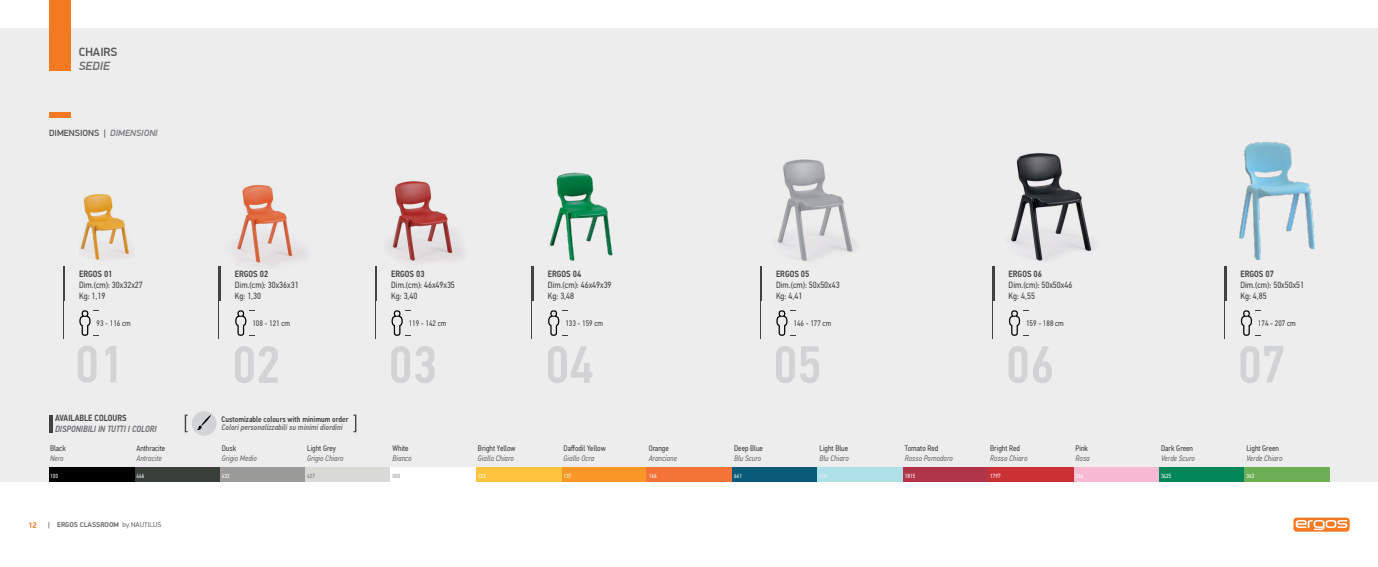
<style>
.page{position:relative;width:1378px;height:567px;background:#fff}
.page>*{position:absolute;margin:0;border:0;box-sizing:border-box;transform-origin:0 0}
.t1{font:500 12px "PF Din Display Pro";color:#565659}
.t2{font:italic 500 12px "PF Din Display Pro";color:#6d6e71}
.t3{font:9px/10.8px "PF Din Text Cond Pro";color:#414042}
.t4{font:500 9px "PF Din Text Cond Pro";color:#414042}
.t5{font:italic 500 9px "PF Din Text Cond Pro";color:#6d6e71}
.t6{font:500 9px "PF Din Display Pro";color:#565659}
.t7{font:8px "PF Din Text Cond Pro";color:#414042}
.t8{font:italic 8px "PF Din Text Cond Pro";color:#6d6e71}
.t9{font:italic 500 8px "PF Din Text Cond Pro";color:#6d6e71}
.t10{font:500 8px "PF Din Text Cond Pro";color:#414042}
.t11{font:700 8px "PF Din Display Pro";color:#f47920}
.t12{font:700 7px "PF Din Display Pro";color:#6d6e71}
.t13{font:6px "PF Din Text Cond Pro";color:#fff}
.t14{font:6px "PF Din Text Cond Pro";color:#6d6e71}
.t15{font:6px "PF Din Text Cond Pro";color:#939598}
.t16{font:6px "PF Din Text Cond Pro";color:#ededee}
.s1{font-style:italic;color:#7b7c7f}
.s2{font-weight:400}
</style>
<div class="page">
<div style="left:1293px;top:518px;width:56px;height:14px;background:#f47920;border-radius:3px"></div>
<svg style="left:1295px;top:520px;width:52px;height:10px"></svg>
<div style="left:0;top:28px;width:1378px;height:454px;background:#ededee"></div>
<svg style="left:78px;top:346px;width:18px;height:37px"></svg>
<svg style="left:105px;top:346px;width:11px;height:36px"></svg>
<hr style="left:63px;top:266px;width:1px;height:73px;background:#414042">
<hr style="left:63px;top:266px;width:2px;height:35px;background:#414042">
<svg style="left:235px;top:346px;width:43px;height:37px"></svg>
<hr style="left:219px;top:266px;width:1px;height:73px;background:#414042">
<hr style="left:219px;top:266px;width:2px;height:35px;background:#414042">
<svg style="left:391px;top:346px;width:44px;height:37px"></svg>
<hr style="left:375px;top:266px;width:1px;height:73px;background:#414042">
<hr style="left:375px;top:266px;width:2px;height:35px;background:#414042">
<svg style="left:548px;top:346px;width:44px;height:37px"></svg>
<hr style="left:532px;top:266px;width:1px;height:73px;background:#414042">
<hr style="left:532px;top:266px;width:2px;height:35px;background:#414042">
<svg style="left:776px;top:346px;width:43px;height:37px"></svg>
<hr style="left:760px;top:266px;width:1px;height:73px;background:#414042">
<hr style="left:760px;top:266px;width:2px;height:35px;background:#414042">
<svg style="left:1009px;top:346px;width:18px;height:37px"></svg>
<svg style="left:1033px;top:346px;width:19px;height:37px"></svg>
<hr style="left:992px;top:266px;width:1px;height:73px;background:#414042">
<hr style="left:992px;top:266px;width:2px;height:35px;background:#414042">
<svg style="left:1240px;top:346px;width:43px;height:37px"></svg>
<hr style="left:1224px;top:266px;width:1px;height:73px;background:#414042">
<hr style="left:1224px;top:266px;width:2px;height:35px;background:#414042">
<hr style="left:49px;top:415px;width:3px;height:17px;background:#414042">
<svg style="left:353px;top:415px;width:3px;height:17px"></svg>
<div style="left:192px;top:411px;width:24px;height:25px;background:#d1d3d4;border-radius:50%"></div>
<div style="left:49px;top:112px;width:21px;height:6px;background:#f47920"></div>
<div style="left:49px;top:0;width:21px;height:71px;background:#f47920"></div>
<svg style="left:1241px;top:310px;width:19px;height:26px"></svg>
<svg style="left:1009px;top:310px;width:19px;height:26px"></svg>
<svg style="left:776px;top:310px;width:20px;height:26px"></svg>
<svg style="left:548px;top:310px;width:20px;height:26px"></svg>
<svg style="left:391px;top:310px;width:20px;height:26px"></svg>
<svg style="left:235px;top:310px;width:20px;height:26px"></svg>
<svg style="left:79px;top:310px;width:20px;height:26px"></svg>
<svg style="left:185px;top:415px;width:26px;height:17px"></svg>
<img style="left:1239px;top:143px;width:75px;height:116px">
<img style="left:387px;top:181px;width:76px;height:82px">
<img style="left:549px;top:172px;width:64px;height:89px">
<img style="left:218px;top:184px;width:87px;height:84px">
<img style="left:80px;top:193px;width:52px;height:67px">
<img style="left:777px;top:159px;width:78px;height:102px">
<img style="left:994px;top:153px;width:99px;height:137px">
<div style="left:220px;top:468px;width:85px;height:14px;background:#9a9a98"></div>
<div style="left:305px;top:468px;width:85px;height:14px;background:#d9dad5"></div>
<div style="left:732px;top:468px;width:85px;height:14px;background:#085a76"></div>
<div style="left:390px;top:468px;width:86px;height:14px;background:#fff"></div>
<div style="left:1159px;top:468px;width:85px;height:14px;background:#008659"></div>
<div style="left:1073px;top:468px;width:86px;height:14px;background:#f7b9d4"></div>
<div style="left:903px;top:468px;width:85px;height:14px;background:#b0354a"></div>
<div style="left:988px;top:468px;width:85px;height:14px;background:#ca3134"></div>
<div style="left:561px;top:468px;width:86px;height:14px;background:#f89728"></div>
<div style="left:476px;top:468px;width:85px;height:14px;background:#ffc43e"></div>
<div style="left:647px;top:468px;width:85px;height:14px;background:#f47437"></div>
<div style="left:1244px;top:468px;width:85px;height:14px;background:#6caf56"></div>
<div style="left:134px;top:468px;width:86px;height:14px;background:#383e38"></div>
<div style="left:49px;top:468px;width:85px;height:14px;background:#000"></div>
<div style="left:817px;top:468px;width:86px;height:14px;background:#aee0e8"></div>
<h1 class="t1" style="left:79px;top:44px;width:40px">CHAIRS</h1>
<h1 class="t2" style="left:79px;top:59px;width:33px">SEDIE</h1>
<p class="t6" style="left:49px;top:127px;width:110px">DIMENSIONS | <span class="s1">DIMENSIONI</span></p>
<p class="t4" style="left:79px;top:268px;width:35px">ERGOS 01</p>
<p class="t3" style="left:79px;top:279px;width:65px">Dim.(cm): 30x32x27<br>Kg: 1,19</p>
<p class="t7" style="left:97px;top:319px;width:36px">93 - 116 cm</p>
<p class="t4" style="left:55px;top:413px;width:73px">AVAILABLE COLOURS</p>
<p class="t5" style="left:55px;top:424px;width:103px">DISPONIBILI IN TUTTI I COLORI</p>
<p class="t4" style="left:235px;top:268px;width:35px">ERGOS 02</p>
<p class="t3" style="left:235px;top:279px;width:65px">Dim.(cm): 30x36x31<br>Kg: 1,30</p>
<p class="t7" style="left:252px;top:319px;width:39px">108 - 121 cm</p>
<p class="t10" style="left:222px;top:415px;width:128px">Customizable colours with minimum order</p>
<p class="t9" style="left:222px;top:423px;width:122px">Colori personalizzabili su minimi diordini</p>
<p class="t4" style="left:391px;top:268px;width:35px">ERGOS 03</p>
<p class="t3" style="left:391px;top:279px;width:65px">Dim.(cm): 46x49x35<br>Kg: 3,40</p>
<p class="t7" style="left:409px;top:319px;width:39px">119 - 142 cm</p>
<p class="t4" style="left:548px;top:268px;width:35px">ERGOS 04</p>
<p class="t3" style="left:548px;top:279px;width:65px">Dim.(cm): 46x49x39<br>Kg: 3,48</p>
<p class="t7" style="left:565px;top:319px;width:39px">133 - 159 cm</p>
<p class="t4" style="left:776px;top:268px;width:35px">ERGOS 05</p>
<p class="t3" style="left:776px;top:279px;width:65px">Dim.(cm): 50x50x43<br>Kg: 4,41</p>
<p class="t7" style="left:793px;top:319px;width:39px">146 - 177 cm</p>
<p class="t4" style="left:1008px;top:268px;width:35px">ERGOS 06</p>
<p class="t3" style="left:1008px;top:279px;width:65px">Dim.(cm): 50x50x46<br>Kg: 4,55</p>
<p class="t7" style="left:1026px;top:319px;width:39px">159 - 188 cm</p>
<p class="t4" style="left:1240px;top:268px;width:35px">ERGOS 07</p>
<p class="t3" style="left:1240px;top:279px;width:65px">Dim.(cm): 50x50x51<br>Kg: 4,85</p>
<p class="t7" style="left:1258px;top:319px;width:39px">174 - 207 cm</p>
<p class="t7" style="left:563px;top:444px;width:44px">Daffodil Yellow</p>
<p class="t8" style="left:563px;top:453px;width:32px">Giallo Ocra</p>
<p class="t7" style="left:50px;top:444px;width:17px">Black</p>
<p class="t8" style="left:50px;top:453px;width:15px">Nero</p>
<p class="t13" style="left:50px;top:472px;width:9px">100</p>
<p class="t13" style="left:136px;top:472px;width:9px">446</p>
<p class="t13" style="left:222px;top:472px;width:9px">432</p>
<p class="t14" style="left:307px;top:472px;width:9px">427</p>
<p class="t15" style="left:392px;top:472px;width:9px">000</p>
<p class="t13" style="left:478px;top:472px;width:9px">123</p>
<p class="t13" style="left:563px;top:472px;width:9px">137</p>
<p class="t13" style="left:649px;top:472px;width:9px">166</p>
<p class="t13" style="left:734px;top:472px;width:9px">661</p>
<p class="t16" style="left:819px;top:472px;width:9px">636</p>
<p class="t13" style="left:905px;top:472px;width:12px">1815</p>
<p class="t13" style="left:990px;top:472px;width:12px">1797</p>
<p class="t13" style="left:1075px;top:472px;width:9px">244</p>
<p class="t13" style="left:1161px;top:472px;width:12px">3425</p>
<p class="t13" style="left:1246px;top:472px;width:9px">362</p>
<p class="t7" style="left:136px;top:444px;width:30px">Anthracite</p>
<p class="t8" style="left:136px;top:453px;width:27px">Antracite</p>
<p class="t7" style="left:222px;top:444px;width:16px">Dusk</p>
<p class="t8" style="left:222px;top:453px;width:37px">Grigio Medio</p>
<p class="t7" style="left:307px;top:444px;width:30px">Light Grey</p>
<p class="t8" style="left:307px;top:453px;width:38px">Grigio Chiaro</p>
<p class="t7" style="left:392px;top:444px;width:18px">White</p>
<p class="t8" style="left:392px;top:453px;width:21px">Bianco</p>
<p class="t7" style="left:478px;top:444px;width:39px">Bright Yellow</p>
<p class="t8" style="left:478px;top:453px;width:38px">Giallo Chiaro</p>
<p class="t7" style="left:734px;top:444px;width:30px">Deep Blue</p>
<p class="t8" style="left:734px;top:453px;width:29px">Blu Scuro</p>
<p class="t7" style="left:819px;top:444px;width:30px">Light Blue</p>
<p class="t8" style="left:819px;top:453px;width:31px">Blu Chiaro</p>
<p class="t7" style="left:905px;top:444px;width:35px">Tomato Red</p>
<p class="t8" style="left:905px;top:453px;width:49px">Rosso Pomodoro</p>
<p class="t7" style="left:990px;top:444px;width:31px">Bright Red</p>
<p class="t8" style="left:990px;top:453px;width:39px">Rosso Chiaro</p>
<p class="t7" style="left:1075px;top:444px;width:14px">Pink</p>
<p class="t8" style="left:1075px;top:453px;width:16px">Rosa</p>
<p class="t7" style="left:1161px;top:444px;width:34px">Dark Green</p>
<p class="t8" style="left:1161px;top:453px;width:35px">Verde Scuro</p>
<p class="t7" style="left:1246px;top:444px;width:34px">Light Green</p>
<p class="t8" style="left:1246px;top:453px;width:38px">Verde Chiaro</p>
<p class="t7" style="left:649px;top:444px;width:22px">Orange</p>
<p class="t8" style="left:649px;top:453px;width:30px">Arancione</p>
<p class="t11" style="left:28px;top:520px;width:10px">12</p>
<p class="t12" style="left:48px;top:520px;width:115px">| ERGOS CLASSROOM <span class="s2">by NAUTILUS</span></p>
</div>
